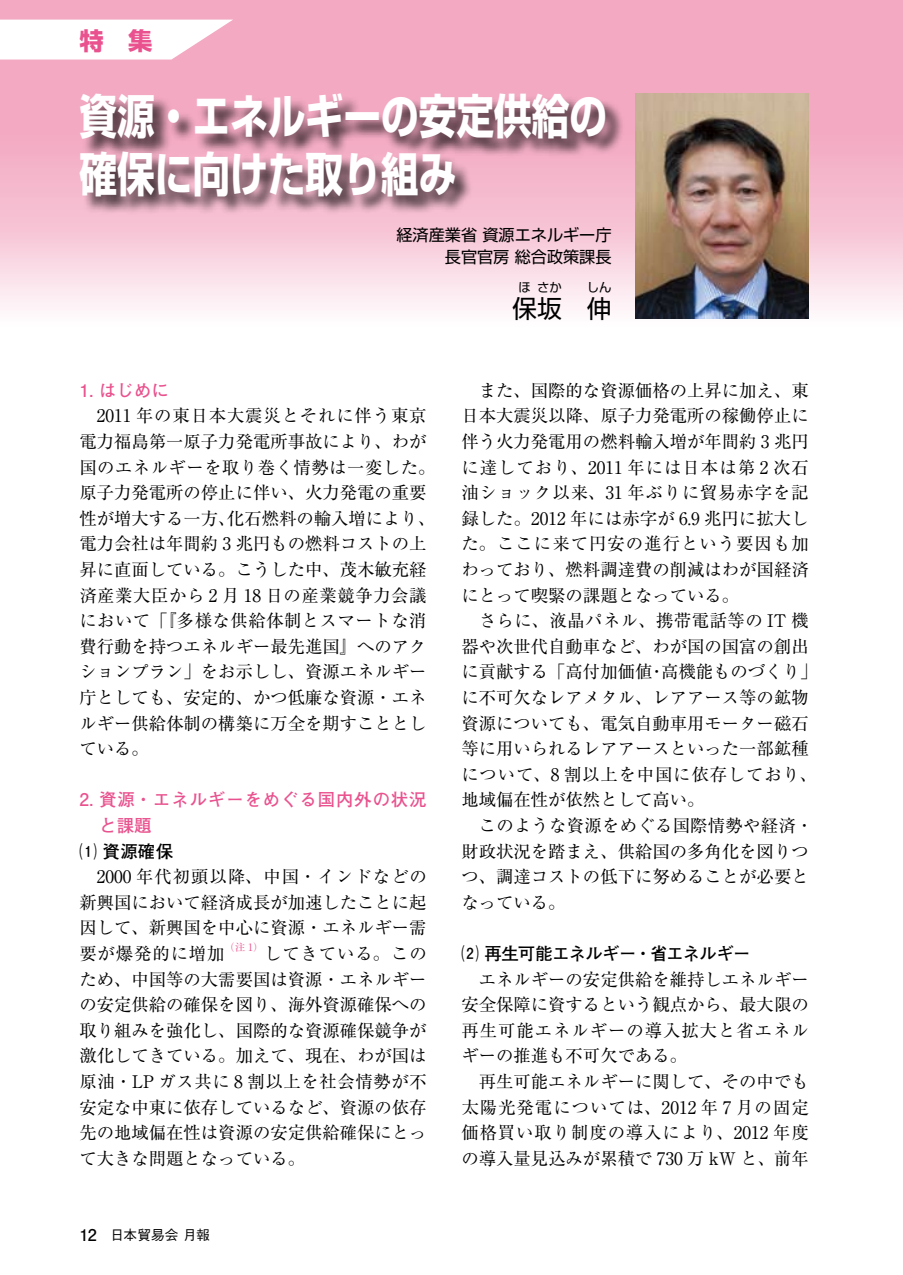
<style>
.page{position:relative;width:903px;height:1275px;background:#fff}
.page>*{position:absolute;margin:0;border:0;box-sizing:border-box;transform-origin:0 0}
.特集_タイトル{font:700 47.07px "Shin Go Pro";color:#fff;scale:.8 1}
.特集_名前{font:24.85px "Shin Go Pro";color:#000}
.t1{font:700 24.32px "Shin Go Pro";color:#e9528e}
.本文{font:17.32px/25.6px "Ryumin Pro";color:#000;text-align:justify}
.小見出し{font:700 17.32px/25.6px "Futo Go B101 Pro";letter-spacing:.055em;color:#e9528e}
.小見出し_ゴシック{font:700 17.32px "Futo Go B101 Pro";letter-spacing:-.03em;color:#000}
.特集_所属{font:16.1px "Shin Go Pro";color:#000}
.t2{font:500 13.65px "Gothic BBB Pro";color:#000}
.特集_名前-2{font:12.42px "Shin Go Pro";color:#000}
.本文-2{font:10.15px "Ryumin Pro";color:#e9528e}
.s1{font-family:"Futo Go B101 Pro";font-weight:700;font-size:16.1px}
</style>
<div class="page">
<svg style="left:0;top:0;width:903px;height:310px;background:#f5bdd0"></svg>
<div style="left:80px;top:94px;width:544px;height:121px;background:#000;opacity:.75"></div>
<svg style="left:0;top:20px;width:233px;height:40px"></svg>
<img style="left:635px;top:93px;width:174px;height:226px">
<p class="t1" style="left:79px;top:21px;width:74px">特　集</p>
<p class="特集_タイトル" style="left:79px;top:79px;width:661px">資源・エネルギーの安定供給の</p>
<p class="特集_タイトル" style="left:79px;top:136px;width:473px">確保に向けた取り組み</p>
<p class="特集_所属" style="left:396px;top:222px;width:216px">経済産業省 資源エネルギー庁</p>
<p class="特集_所属" style="left:445px;top:244px;width:168px">長官官房 総合政策課長</p>
<p class="特集_名前" style="left:512px;top:288px;width:51px">保坂</p>
<p class="特集_名前-2" style="left:518px;top:278px;width:14px">ほ</p>
<p class="特集_名前-2" style="left:537px;top:278px;width:26px">さか</p>
<p class="特集_名前-2" style="left:587px;top:278px;width:26px">しん</p>
<p class="特集_名前" style="left:587px;top:288px;width:26px">伸</p>
<p class="小見出し" style="left:79px;top:375px;width:91px">1. はじめに</p>
<p class="本文" style="left:79px;top:402px;width:357px;text-align:left;text-indent:17px">2011 年の東日本大震災とそれに伴う東京電力福島第一原子力発電所事故により、わが国のエネルギーを取り巻く情勢は一変した。原子力発電所の停止に伴い、火力発電の重要性が増大する一方、化石燃料の輸入増により、電力会社は年間約 3 兆円もの燃料コストの上昇に直面している。こうした中、茂木敏充経済産業大臣から 2 月 18 日の産業競争力会議において「『多様な供給体制とスマートな消費行動を持つエネルギー最先進国』へのアクションプラン」をお示しし、資源エネルギー庁としても、安定的、かつ低廉な資源・エネルギー供給体制の構築に万全を期すこととしている。</p>
<p class="小見出し" style="left:99px;top:785px;width:329px;text-indent:-20px">2. 資源・エネルギーをめぐる国内外の状況と課題</p>
<p class="小見出し_ゴシック" style="left:79px;top:837px;width:95px">⑴ 資源確保</p>
<p class="本文" style="left:79px;top:863px;width:349px;text-indent:17px">2000 年代初頭以降、中国・インドなどの新興国において経済成長が加速したことに起因して、新興国を中心に資源・エネルギー需要が爆発的に増加</p>
<p class="本文-2" style="left:225px;top:940px;width:40px">（注 1）</p>
<p class="本文" style="left:79px;top:939px;width:349px;text-indent:185px">してきている。このため、中国等の大需要国は資源・エネルギーの安定供給の確保を図り、海外資源確保への取り組みを強化し、国際的な資源確保競争が激化してきている。加えて、現在、わが国は原油・LP ガス共に 8 割以上を社会情勢が不安定な中東に依存しているなど、資源の依存先の地域偏在性は資源の安定供給確保にとって大きな問題となっている。</p>
<p class="t2" style="left:79px;top:1224px;width:132px"><span class="s1">12</span>　日本貿易会 月報</p>
<p class="本文" style="left:461px;top:376px;width:349px;text-indent:17px">また、国際的な資源価格の上昇に加え、東日本大震災以降、原子力発電所の稼働停止に伴う火力発電用の燃料輸入増が年間約 3 兆円に達しており、2011 年には日本は第 2 次石油ショック以来、31 年ぶりに貿易赤字を記録した。2012 年には赤字が 6.9 兆円に拡大した。ここに来て円安の進行という要因も加わっており、燃料調達費の削減はわが国経済にとって喫緊の課題となっている。</p>
<p class="本文" style="left:461px;top:607px;width:357px;text-align:left;text-indent:17px">さらに、液晶パネル、携帯電話等の IT 機器や次世代自動車など、わが国の国富の創出に貢献する「高付加価値・高機能ものづくり」に不可欠なレアメタル、レアアース等の鉱物資源についても、電気自動車用モーター磁石等に用いられるレアアースといった一部鉱種について、8 割以上を中国に依存しており、地域偏在性が依然として高い。</p>
<p class="本文" style="left:461px;top:811px;width:353px;text-align:left;text-indent:17px">このような資源をめぐる国際情勢や経済・財政状況を踏まえ、供給国の多角化を図りつつ、調達コストの低下に努めることが必要となっている。</p>
<p class="小見出し_ゴシック" style="left:461px;top:939px;width:291px">⑵ 再生可能エネルギー・省エネルギー</p>
<p class="本文" style="left:461px;top:965px;width:349px;text-indent:17px">エネルギーの安定供給を維持しエネルギー安全保障に資するという観点から、最大限の再生可能エネルギーの導入拡大と省エネルギーの推進も不可欠である。</p>
<p class="本文" style="left:461px;top:1067px;width:349px;text-indent:17px">再生可能エネルギーに関して、その中でも太陽光発電については、2012 年 7 月の固定価格買い取り制度の導入により、2012 年度の導入量見込みが累積で 730 万 kW と、前年</p>
</div>
